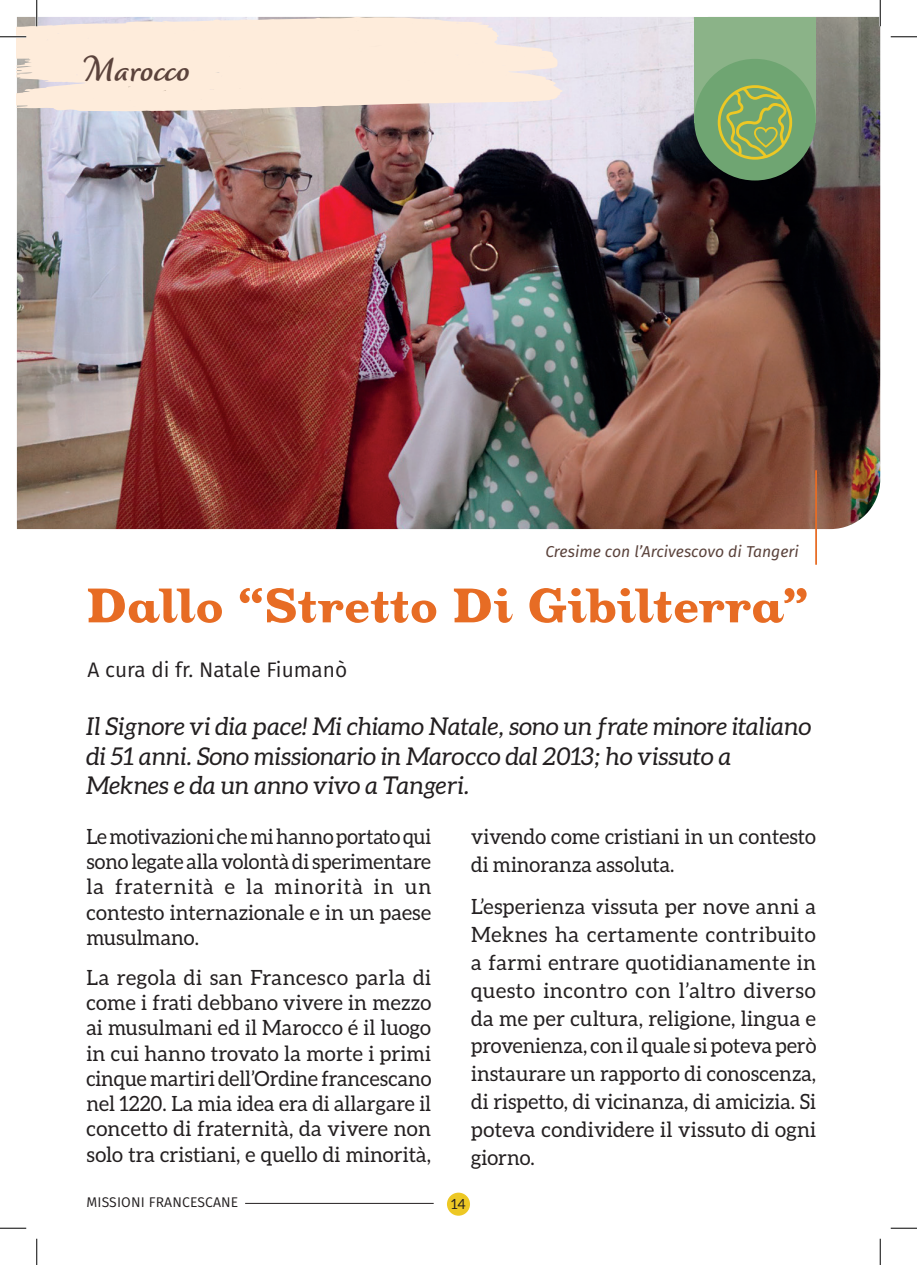
<style>
.page{position:relative;width:917px;height:1265px;background:#fff}
.page>*{position:absolute;margin:0;border:0;box-sizing:border-box;transform-origin:0 0}
.t1{font:900 52.5px "Oxtail OT";letter-spacing:-.005em;color:#e76c24}
.t2{font:700 40.25px "Dolce";color:#5b433c}
.t3{font:italic 24.5px/29.4px "Aleo";color:#231f20}
.testo{font:21px/27.8px "Aleo";letter-spacing:.005em;color:#231f20;text-align:justify}
.testo-2{font:21px/25.2px "Aleo";letter-spacing:.005em;color:#231f20;text-align:justify;scale:.95 1}
.t4{font:21px "Fira Sans";color:#231f20}
.t5{font:italic 15.75px "Fira Sans";color:#5b433c}
.t6{font:14px "Fira Sans";letter-spacing:.01em;color:#231f20}
.t7{font:14px "Aleo";color:#231f20}
</style>
<div class="page">
<div style="left:447px;top:1192px;width:23px;height:23px;background:#edc824;border-radius:50%"></div>
<hr style="left:245px;top:1202px;width:189px;height:1px;background:#231f20">
<img style="left:17px;top:17px;width:863px;height:512px">
<svg style="left:17px;top:17px;width:546px;height:94px;background:#f8e7da"></svg>
<div style="left:694px;top:17px;width:122px;height:105px;background:#8bb388"></div>
<div style="left:694px;top:59px;width:122px;height:121px;background:#6fa572;border-radius:50%"></div>
<svg style="left:718px;top:85px;width:74px;height:75px"></svg>
<hr style="left:815px;top:470px;width:2px;height:94px;background:#e76c24">
<hr style="left:0;top:36px;width:26px;height:2px;background:#fff">
<hr style="left:36px;top:0;width:2px;height:26px;background:#fff">
<hr style="left:879px;top:0;width:2px;height:26px;background:#fff">
<svg style="left:0;top:36px;width:26px;height:1px"></svg>
<svg style="left:891px;top:36px;width:26px;height:1px"></svg>
<svg style="left:0;top:1227px;width:26px;height:1px"></svg>
<svg style="left:891px;top:1227px;width:26px;height:1px"></svg>
<svg style="left:36px;top:0;width:1px;height:26px"></svg>
<svg style="left:36px;top:1238px;width:1px;height:26px"></svg>
<svg style="left:880px;top:0;width:1px;height:26px"></svg>
<svg style="left:880px;top:1238px;width:1px;height:26px"></svg>
<p class="t2" style="left:86px;top:48px;width:105px">Marocco</p>
<p class="t5" style="left:545px;top:539px;width:255px">Cresime con l’Arcivescovo di Tangeri</p>
<p class="t1" style="left:86px;top:577px;width:723px">Dallo “Stretto Di Gibilterra”</p>
<p class="t4" style="left:88px;top:654px;width:261px">A cura di fr. Natale Fiumanò</p>
<p class="t3" style="left:86px;top:711px;width:726px">Il Signore vi dia pace! Mi chiamo Natale, sono un frate minore italiano di 51 anni. Sono missionario in Marocco dal 2013; ho vissuto a<br>Meknes e da un anno vivo a Tangeri.</p>
<p class="testo-2" style="left:86px;top:823px;width:365px">Le motivazioni che mi hanno portato qui sono legate alla volontà di sperimentare la fraternità e la minorità in un contesto internazionale e in un paese musulmano.</p>
<p class="testo" style="left:86px;top:964px;width:346px;line-height:25.2px">La regola di san Francesco parla di come i frati debbano vivere in mezzo ai musulmani ed il Marocco é il luogo in cui hanno trovato la morte i primi cinque martiri dell’Ordine francescano nel 1220. La mia idea era di allargare il concetto di fraternità, da vivere non solo tra cristiani, e quello di minorità,</p>
<p class="testo" style="left:471px;top:822px;width:346px">vivendo come cristiani in un contesto di minoranza assoluta.</p>
<p class="testo" style="left:471px;top:892px;width:346px">L’esperienza vissuta per nove anni a Meknes ha certamente contribuito a farmi entrare quotidianamente in questo incontro con l’altro diverso da me per cultura, religione, lingua e provenienza, con il quale si poteva però instaurare un rapporto di conoscenza, di rispetto, di vicinanza, di amicizia. Si poteva condividere il vissuto di ogni giorno.</p>
<p class="t6" style="left:86px;top:1190px;width:153px">MISSIONI FRANCESCANE</p>
<p class="t7" style="left:451px;top:1195px;width:16px">14</p>
</div>
